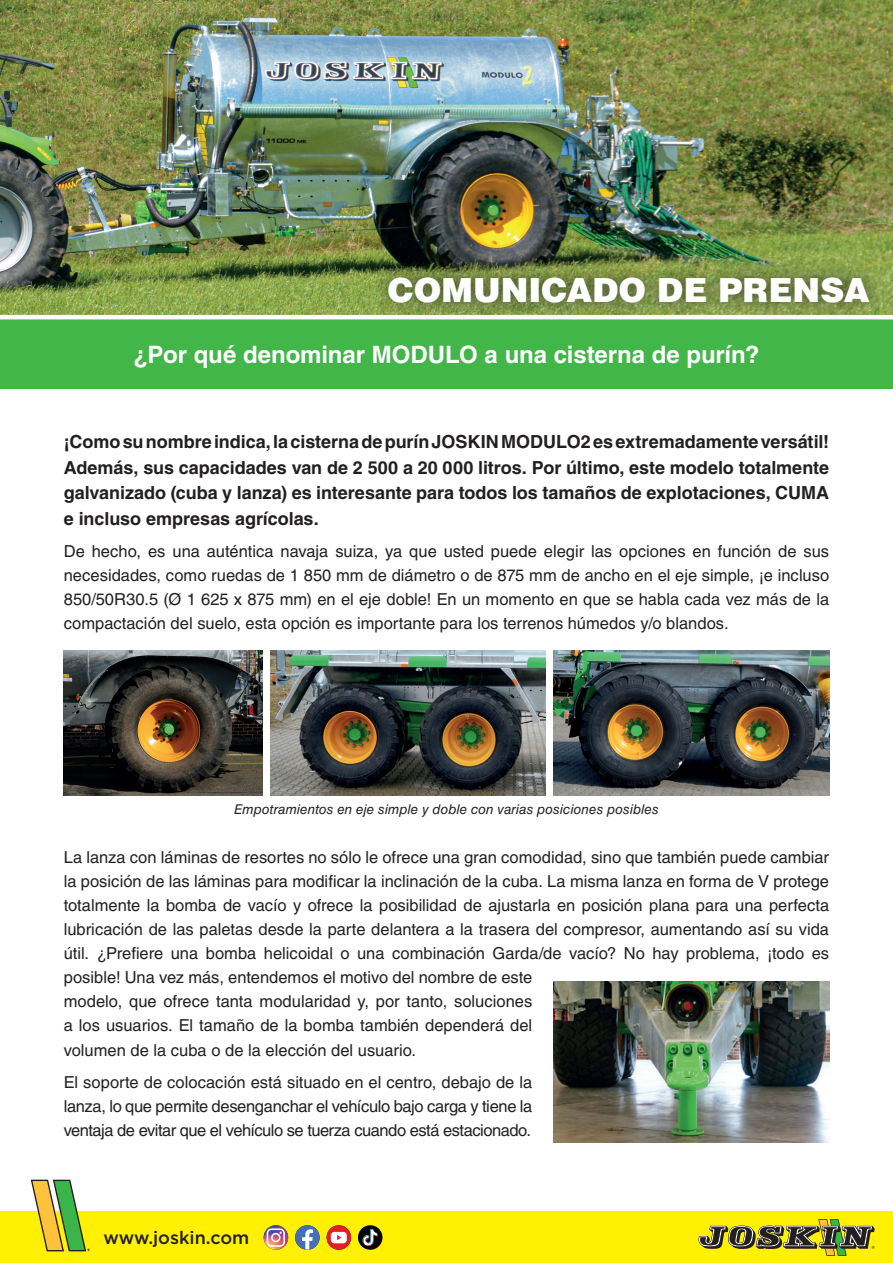
<style>
.page{position:relative;width:893px;height:1263px;background:#fff}
.page>*{position:absolute;margin:0;border:0;box-sizing:border-box;transform-origin:0 0}
.t1{font:900 33.3px "Helvetica LT Std";letter-spacing:.005em;color:#fff}
.t2{font:700 24px "Helvetica LT Std";letter-spacing:-.005em;color:#fff}
.t3{font:700 18px/25.5px "Helvetica LT Std";letter-spacing:-.005em;color:#231f20;text-align:justify}
.t4{font:500 18px "Gotham";color:#231f20}
.t5{font:16.5px/24px "Helvetica LT Std";color:#231f20;text-align:justify}
.t6{font:italic 13.5px "Helvetica LT Std";letter-spacing:.005em;color:#231f20}
</style>
<div class="page">
<img style="left:0;top:0;width:893px;height:315px">
<div style="left:0;top:319px;width:893px;height:70px;background:#42b649"></div>
<div style="left:0;top:1211px;width:893px;height:52px;background:#fff101"></div>
<svg style="left:31px;top:1180px;width:59px;height:71px"></svg>
<svg style="left:264px;top:1225px;width:24px;height:25px"></svg>
<svg style="left:267px;top:1228px;width:18px;height:19px"></svg>
<svg style="left:295px;top:1225px;width:25px;height:25px"></svg>
<svg style="left:302px;top:1229px;width:11px;height:21px"></svg>
<svg style="left:327px;top:1225px;width:24px;height:25px"></svg>
<div style="left:331px;top:1232px;width:16px;height:11px;background:#fff;border-radius:4px"></div>
<svg style="left:337px;top:1235px;width:4px;height:5px"></svg>
<svg style="left:699px;top:1219px;width:176px;height:37px"></svg>
<svg style="left:358px;top:1225px;width:24px;height:25px"></svg>
<svg style="left:363px;top:1229px;width:15px;height:17px"></svg>
<div style="left:369px;top:258px;width:518px;height:63px;background:#231f20;opacity:.85"></div>
<img style="left:64px;top:651px;width:198px;height:144px">
<img style="left:270px;top:651px;width:276px;height:144px">
<img style="left:554px;top:651px;width:275px;height:144px">
<img style="left:554px;top:981px;width:275px;height:161px">
<h1 class="t1" style="left:388px;top:268px;width:483px">COMUNICADO DE PRENSA</h1>
<h2 class="t2" style="left:134px;top:340px;width:627px">¿Por qué denominar MODULO a una cisterna de purín?</h2>
<p class="t3" style="left:64px;top:429px;width:767px">¡Como su nombre indica, la cisterna de purín JOSKIN MODULO2 es extremadamente versátil!<br>Además, sus capacidades van de 2 500 a 20 000 litros. Por último, este modelo totalmente galvanizado (cuba y lanza) es interesante para todos los tamaños de explotaciones, CUMA e incluso empresas agrícolas.</p>
<p class="t5" style="left:64px;top:539px;width:767px">De hecho, es una auténtica navaja suiza, ya que usted puede elegir las opciones en función de sus necesidades, como ruedas de 1 850 mm de diámetro o de 875 mm de ancho en el eje simple, ¡e incluso 850/50R30.5 (Ø 1 625 x 875 mm) en el eje doble! En un momento en que se habla cada vez más de la compactación del suelo, esta opción es importante para los terrenos húmedos y/o blandos.</p>
<p class="t6" style="left:234px;top:802px;width:426px">Empotramientos en eje simple y doble con varias posiciones posibles</p>
<p class="t5" style="left:64px;top:845px;width:767px;text-align:left">La lanza con láminas de resortes no sólo le ofrece una gran comodidad, sino que también puede cambiar la posición de las láminas para modificar la inclinación de la cuba. La misma lanza en forma de V protege totalmente la bomba de vacío y ofrece la posibilidad de ajustarla en posición plana para una perfecta lubricación de las paletas desde la parte delantera a la trasera del compresor, aumentando así su vida útil. ¿Prefiere una bomba helicoidal o una combinación Garda/de vacío? No hay problema, ¡todo es posible! Una vez más, entendemos el motivo del nombre de este<br>modelo, que ofrece tanta modularidad y, por tanto, soluciones<br>a los usuarios. El tamaño de la bomba también dependerá del<br>volumen de la cuba o de la elección del usuario.</p>
<p class="t5" style="left:64px;top:1070px;width:470px">El soporte de colocación está situado en el centro, debajo de la lanza, lo que permite desenganchar el vehículo bajo carga y tiene la ventaja de evitar que el vehículo se tuerza cuando está estacionado.</p>
<p class="t4" style="left:103px;top:1227px;width:147px">www.joskin.com</p>
</div>
